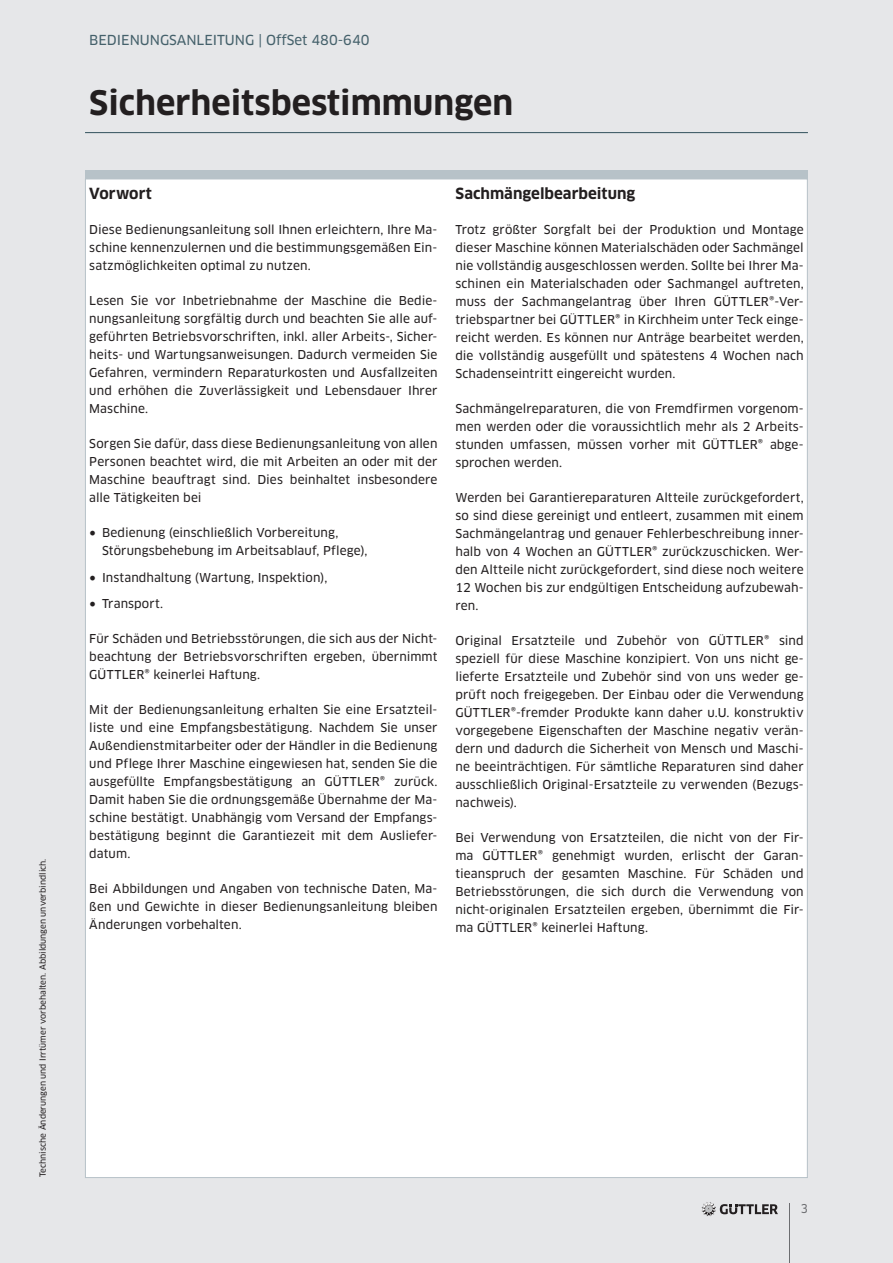
<style>
.page{position:relative;width:893px;height:1263px;background:#e6e7e9}
.page>*{position:absolute;margin:0;border:0;box-sizing:border-box;transform-origin:0 0}
.t1{font:700 33px "Clan Pro";color:#231f20}
.t2{font:700 15px "Clan Pro";letter-spacing:.005em;color:#231f20}
.t3{font:13.5px "Clan Pro News";color:#45616b}
.t4{font:12px/18px "Clan Pro News";letter-spacing:.01em;color:#231f20;text-align:justify}
.t5{font:12px "Clan Pro Narr News";color:#6c6d70}
.t6{font:8.25px "Clan Pro News";color:#231f20}
.s1{font-family:"Minion Pro";font-size:18px}
</style>
<div class="page">
<div style="left:85px;top:170px;width:723px;height:9px;background:#b7c2c8"></div>
<hr style="left:85px;top:132px;width:723px;height:1px;background:#45616b">
<div style="left:85px;top:179px;width:723px;height:999px;background:#fff;border:1px solid #b7c2c8"></div>
<hr style="left:789px;top:1203px;width:1px;height:60px;background:#6c6d70">
<svg style="left:702px;top:1202px;width:76px;height:14px"></svg>
<p class="t6" style="left:38px;top:1177px;width:320px;rotate:-90deg">Technische Änderungen und Irrtümer vorbehalten. Abbildungen unverbindlich.</p>
<p class="t3" style="left:89px;top:32px;width:282px">BEDIENUNGSANLEITUNG | OffSet 480-640</p>
<h1 class="t1" style="left:89px;top:84px;width:425px">Sicherheitsbestimmungen</h1>
<p class="t2" style="left:89px;top:185px;width:64px">Vorwort</p>
<p class="t4" style="left:89px;top:221px;width:350px">Diese Bedienungsanleitung soll Ihnen erleichtern, Ihre Ma&shy;schine kennenzulernen und die bestimmungsgemäßen Ein&shy;satzmöglichkeiten optimal zu nutzen.</p>
<p class="t4" style="left:89px;top:292px;width:350px">Lesen Sie vor Inbetriebnahme der Maschine die Bedie&shy;nungsanleitung sorgfältig durch und beachten Sie alle auf&shy;geführten Betriebsvorschriften, inkl. aller Arbeits-, Sicher&shy;heits- und Wartungsanweisungen. Dadurch vermeiden Sie Gefahren, vermindern Reparaturkosten und Ausfallzeiten und erhöhen die Zuverlässigkeit und Lebensdauer Ihrer Maschine.</p>
<p class="t4" style="left:89px;top:435px;width:350px">Sorgen Sie dafür, dass diese Bedienungsanleitung von allen Personen beachtet wird, die mit Arbeiten an oder mit der Maschine beauftragt sind. Dies beinhaltet insbesondere alle Tätigkeiten bei</p>
<p class="t4" style="left:102px;top:524px;width:267px;text-indent:-13px"><span class="s1">•</span> Bedienung (einschließlich Vorbereitung,<br>Störungsbehebung im Arbeitsablauf, Pflege),</p>
<p class="t4" style="left:89px;top:568px;width:240px"><span class="s1">•</span> Instandhaltung (Wartung, Inspektion),</p>
<p class="t4" style="left:89px;top:595px;width:75px"><span class="s1">•</span> Transport.</p>
<p class="t4" style="left:89px;top:630px;width:350px">Für Schäden und Betriebsstörungen, die sich aus der Nicht&shy;beachtung der Betriebsvorschriften ergeben, übernimmt GÜTTLER® keinerlei Haftung.</p>
<p class="t4" style="left:89px;top:701px;width:350px">Mit der Bedienungsanleitung erhalten Sie eine Ersatzteil&shy;liste und eine Empfangsbestätigung. Nachdem Sie unser Außendienstmitarbeiter oder der Händler in die Bedienung und Pflege Ihrer Maschine eingewiesen hat, senden Sie die ausgefüllte Empfangsbestätigung an GÜTTLER® zurück.<br>Damit haben Sie die ordnungsgemäße Übernahme der Ma&shy;schine bestätigt. Unabhängig vom Versand der Empfangs&shy;bestätigung beginnt die Garantiezeit mit dem Ausliefer&shy;datum.</p>
<p class="t4" style="left:89px;top:880px;width:350px">Bei Abbildungen und Angaben von technische Daten, Ma&shy;ßen und Gewichte in dieser Bedienungsanleitung bleiben Änderungen vorbehalten.</p>
<p class="t2" style="left:455px;top:185px;width:181px">Sachmängelbearbeitung</p>
<p class="t4" style="left:455px;top:221px;width:350px">Trotz größter Sorgfalt bei der Produktion und Montage dieser Maschine können Materialschäden oder Sachmängel nie vollständig ausgeschlossen werden. Sollte bei Ihrer Ma&shy;schinen ein Materialschaden oder Sachmangel auftreten, muss der Sachmangelantrag über Ihren GÜTTLER®-Ver&shy;triebspartner bei GÜTTLER® in Kirchheim unter Teck einge&shy;reicht werden. Es können nur Anträge bearbeitet werden, die vollständig ausgefüllt und spätestens 4 Wochen nach Schadenseintritt eingereicht wurden.</p>
<p class="t4" style="left:455px;top:400px;width:350px">Sachmängelreparaturen, die von Fremdfirmen vorgenom&shy;men werden oder die voraussichtlich mehr als 2 Arbeits&shy;stunden umfassen, müssen vorher mit GÜTTLER® abge&shy;sprochen werden.</p>
<p class="t4" style="left:455px;top:489px;width:350px">Werden bei Garantiereparaturen Altteile zurückgefordert, so sind diese gereinigt und entleert, zusammen mit einem Sachmängelantrag und genauer Fehlerbeschreibung inner&shy;halb von 4 Wochen an GÜTTLER® zurückzuschicken. Wer&shy;den Altteile nicht zurückgefordert, sind diese noch weitere 12 Wochen bis zur endgültigen Entscheidung aufzubewah&shy;ren.</p>
<p class="t4" style="left:455px;top:632px;width:350px">Original Ersatzteile und Zubehör von GÜTTLER® sind speziell für diese Maschine konzipiert. Von uns nicht ge&shy;lieferte Ersatzteile und Zubehör sind von uns weder ge&shy;prüft noch freigegeben. Der Einbau oder die Verwendung GÜTTLER®-fremder Produkte kann daher u.U. konstruktiv vorgegebene Eigenschaften der Maschine negativ verän&shy;dern und dadurch die Sicherheit von Mensch und Maschi&shy;ne beeinträchtigen. Für sämtliche Reparaturen sind daher ausschließlich Original-Ersatzteile zu verwenden (Bezugs&shy;nachweis).</p>
<p class="t4" style="left:455px;top:829px;width:350px">Bei Verwendung von Ersatzteilen, die nicht von der Fir&shy;ma GÜTTLER® genehmigt wurden, erlischt der Garan&shy;tieanspruch der gesamten Maschine. Für Schäden und Betriebsstörungen, die sich durch die Verwendung von nicht-originalen Ersatzteilen ergeben, übernimmt die Fir&shy;ma GÜTTLER® keinerlei Haftung.</p>
<p class="t5" style="left:801px;top:1201px;width:9px">3</p>
</div>
